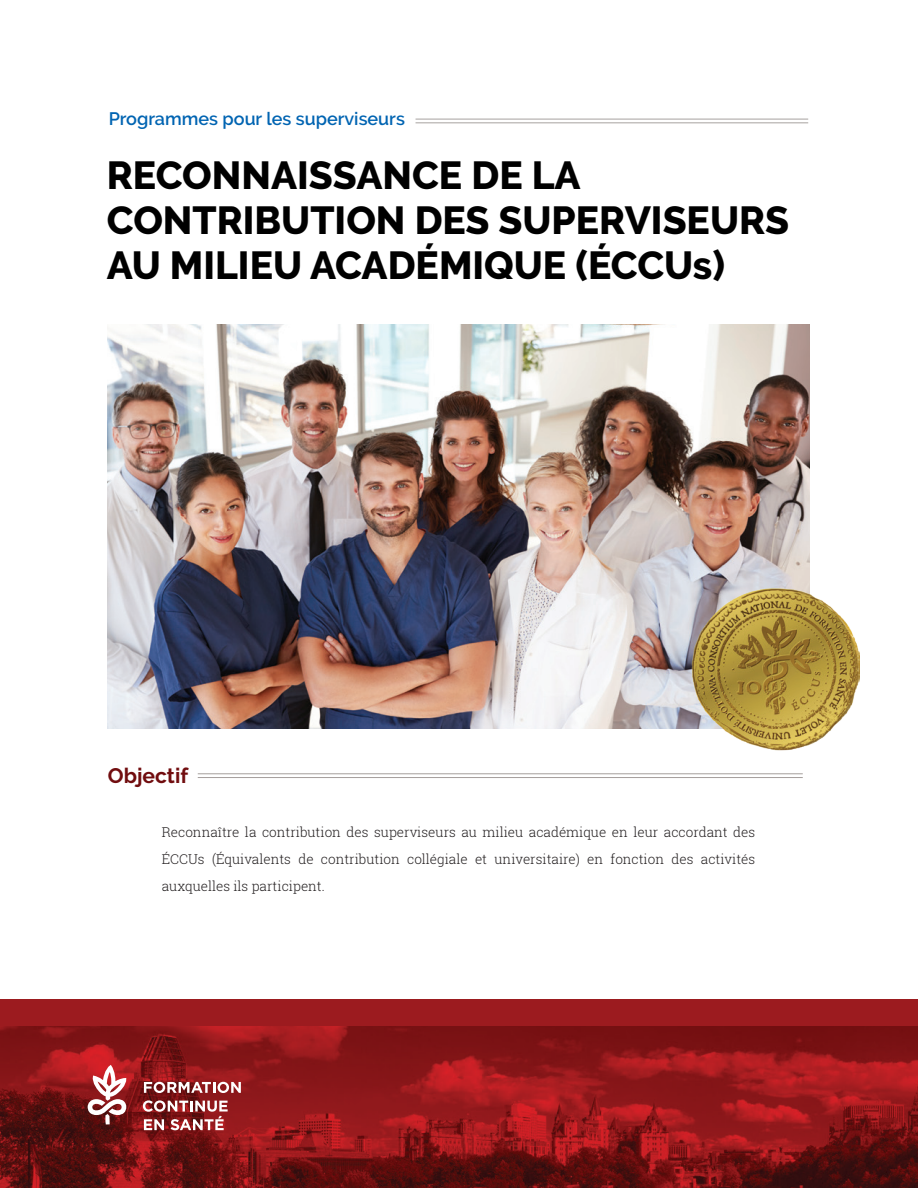
<style>
.page{position:relative;width:918px;height:1188px;background:#fff}
.page>*{position:absolute;margin:0;border:0;box-sizing:border-box;transform-origin:0 0}
.TITRE_COVER_31_37{font:800 39px/45px "Raleway";color:#000}
.SOUS_TITRE_14_18{font:700 21px "Raleway";color:#710d0f}
.t1{font:600 18px "Raleway";color:#0164b2}
.BODY_COPY_9_16{font:300 13.5px/27px "Roboto Slab";color:#231f20;text-align:justify}
</style>
<div class="page">
<hr style="left:198px;top:773px;width:605px;height:1px;background:#a49e9c">
<hr style="left:198px;top:777px;width:605px;height:1px;background:#a49e9c">
<img style="left:108px;top:324px;width:702px;height:405px">
<div style="left:0;top:999px;width:918px;height:189px;background:#9c1b1f"></div>
<img style="left:0;top:1026px;width:918px;height:162px">
<svg style="left:144px;top:1082px;width:97px;height:11px"></svg>
<svg style="left:143px;top:1100px;width:85px;height:30px"></svg>
<svg style="left:76px;top:1026px;width:50px;height:98px;background:#a64143"></svg>
<hr style="left:416px;top:119px;width:392px;height:1px;background:#a7a2a0">
<hr style="left:416px;top:122px;width:392px;height:1px;background:#a7a2a0">
<img style="left:692px;top:586px;width:167px;height:165px">
<p class="t1" style="left:109px;top:108px;width:298px">Programmes pour les superviseurs</p>
<p class="TITRE_COVER_31_37" style="left:107px;top:153px;width:684px">RECONNAISSANCE DE LA<br>CONTRIBUTION DES SUPERVISEURS<br>AU MILIEU ACADÉMIQUE (ÉCCUs)</p>
<p class="SOUS_TITRE_14_18" style="left:108px;top:764px;width:82px">Objectif</p>
<p class="BODY_COPY_9_16" style="left:162px;top:818px;width:595px">Reconnaître la contribution des superviseurs au milieu académique en leur accordant des ÉCCUs (Équivalents de contribution collégiale et universitaire) en fonction des activités auxquelles ils participent.</p>
</div>
